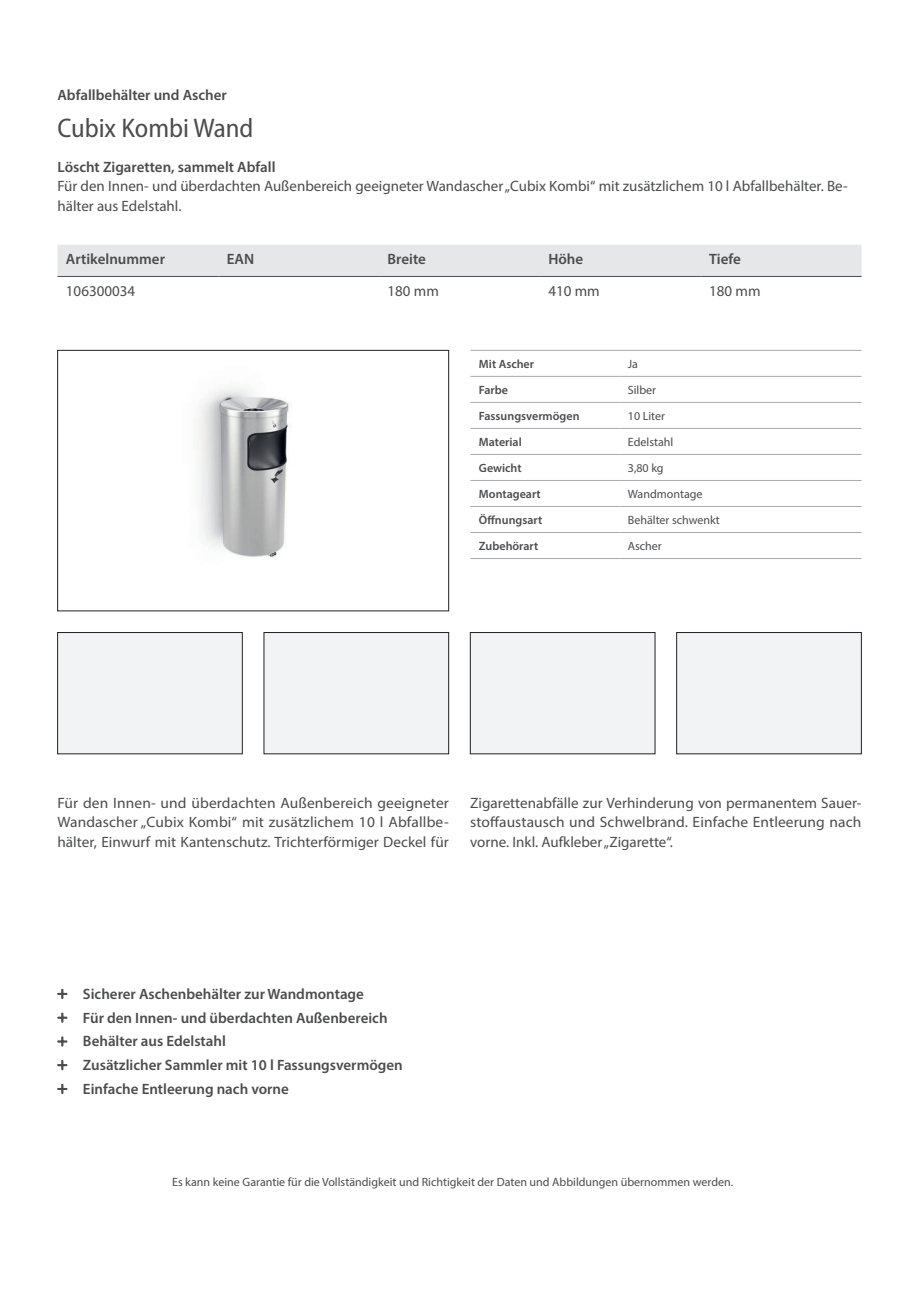
<style>
.page{position:relative;width:919px;height:1289px;background:#fff}
.page>*{position:absolute;margin:0;border:0;box-sizing:border-box;transform-origin:0 0}
.t1{font:semi-condensed 27px "Myriad Pro";color:#4b4c4d}
.t2{font:15px/19.5px "Myriad Pro";color:#4b4c4d;text-align:justify}
.t3{font:600 15px "Myriad Pro";color:#4b4c4d}
.t4{font:12px "Myriad Pro";color:#4b4c4d}
.t5{font:600 12px "Myriad Pro";color:#4b4c4d}
</style>
<div class="page">
<hr style="left:470px;top:350px;width:149px;height:1px;background:#a8a9ad">
<hr style="left:619px;top:350px;width:242px;height:1px;background:#a8a9ad">
<hr style="left:470px;top:376px;width:149px;height:1px;background:#a8a9ad">
<hr style="left:619px;top:376px;width:242px;height:1px;background:#a8a9ad">
<hr style="left:470px;top:402px;width:149px;height:1px;background:#a8a9ad">
<hr style="left:619px;top:402px;width:242px;height:1px;background:#a8a9ad">
<hr style="left:470px;top:428px;width:149px;height:1px;background:#a8a9ad">
<hr style="left:619px;top:428px;width:242px;height:1px;background:#a8a9ad">
<hr style="left:470px;top:454px;width:149px;height:1px;background:#a8a9ad">
<hr style="left:619px;top:454px;width:242px;height:1px;background:#a8a9ad">
<hr style="left:470px;top:480px;width:149px;height:1px;background:#a8a9ad">
<hr style="left:619px;top:480px;width:242px;height:1px;background:#a8a9ad">
<hr style="left:470px;top:506px;width:149px;height:1px;background:#a8a9ad">
<hr style="left:619px;top:506px;width:242px;height:1px;background:#a8a9ad">
<hr style="left:470px;top:532px;width:149px;height:1px;background:#a8a9ad">
<hr style="left:619px;top:532px;width:242px;height:1px;background:#a8a9ad">
<hr style="left:470px;top:558px;width:149px;height:1px;background:#a8a9ad">
<hr style="left:619px;top:558px;width:242px;height:1px;background:#a8a9ad">
<img style="left:199px;top:387px;width:92px;height:171px">
<div style="left:57px;top:350px;width:392px;height:261px;border:1px solid #231f20"></div>
<div style="left:58px;top:632px;width:184px;height:121px;background:#f2f3f4"></div>
<div style="left:57px;top:632px;width:185px;height:122px;border:1px solid #231f20"></div>
<div style="left:264px;top:632px;width:184px;height:121px;background:#f2f3f4"></div>
<div style="left:264px;top:632px;width:185px;height:122px;border:1px solid #231f20"></div>
<div style="left:676px;top:632px;width:185px;height:121px;background:#f2f3f4"></div>
<div style="left:676px;top:632px;width:185px;height:122px;border:1px solid #231f20"></div>
<div style="left:470px;top:632px;width:185px;height:121px;background:#f2f3f4"></div>
<div style="left:470px;top:632px;width:185px;height:122px;border:1px solid #231f20"></div>
<div style="left:57px;top:245px;width:804px;height:31px;background:#e6e7e9"></div>
<hr style="left:57px;top:276px;width:161px;height:1px;background:#4b4c4d">
<hr style="left:218px;top:276px;width:161px;height:1px;background:#4b4c4d">
<hr style="left:379px;top:276px;width:161px;height:1px;background:#4b4c4d">
<hr style="left:540px;top:276px;width:160px;height:1px;background:#4b4c4d">
<hr style="left:700px;top:276px;width:161px;height:1px;background:#4b4c4d">
<p class="t3" style="left:57px;top:85px;width:171px">Abfallbehälter und Ascher</p>
<p class="t1" style="left:57px;top:111px;width:197px">Cubix Kombi Wand</p>
<p class="t3" style="left:57px;top:157px;width:220px">Löscht Zigaretten, sammelt Abfall</p>
<p class="t2" style="left:57px;top:176px;width:791px">Für den Innen- und überdachten Außenbereich geeigneter Wandascher „Cubix Kombi“ mit zusätzlichem 10 l Abfallbehälter. Be&shy;hälter aus Edelstahl.</p>
<p class="t3" style="left:66px;top:250px;width:101px">Artikelnummer</p>
<p class="t3" style="left:227px;top:250px;width:29px">EAN</p>
<p class="t3" style="left:387px;top:250px;width:40px">Breite</p>
<p class="t3" style="left:548px;top:250px;width:36px">Höhe</p>
<p class="t3" style="left:709px;top:250px;width:33px">Tiefe</p>
<p class="t2" style="left:66px;top:281px;width:71px">106300034</p>
<p class="t2" style="left:387px;top:281px;width:53px">180 mm</p>
<p class="t2" style="left:548px;top:281px;width:53px">410 mm</p>
<p class="t2" style="left:709px;top:281px;width:53px">180 mm</p>
<p class="t5" style="left:479px;top:356px;width:57px">Mit Ascher</p>
<p class="t4" style="left:627px;top:356px;width:12px">Ja</p>
<p class="t5" style="left:479px;top:382px;width:31px">Farbe</p>
<p class="t4" style="left:627px;top:382px;width:30px">Silber</p>
<p class="t5" style="left:479px;top:408px;width:102px">Fassungsvermögen</p>
<p class="t4" style="left:627px;top:408px;width:39px">10 Liter</p>
<p class="t5" style="left:479px;top:434px;width:44px">Material</p>
<p class="t4" style="left:627px;top:434px;width:47px">Edelstahl</p>
<p class="t5" style="left:479px;top:460px;width:44px">Gewicht</p>
<p class="t4" style="left:627px;top:460px;width:37px">3,80 kg</p>
<p class="t5" style="left:479px;top:486px;width:63px">Montageart</p>
<p class="t4" style="left:627px;top:486px;width:76px">Wandmontage</p>
<p class="t5" style="left:479px;top:512px;width:65px">Öffnungsart</p>
<p class="t4" style="left:627px;top:512px;width:93px">Behälter schwenkt</p>
<p class="t5" style="left:479px;top:538px;width:61px">Zubehörart</p>
<p class="t4" style="left:627px;top:538px;width:35px">Ascher</p>
<p class="t2" style="left:57px;top:792px;width:393px">Für den Innen- und überdachten Außenbereich geeigneter Wandascher „Cubix Kombi“ mit zusätzlichem 10 l Abfallbe&shy;hälter, Einwurf mit Kantenschutz. Trichterförmiger Deckel für</p>
<p class="t2" style="left:470px;top:792px;width:393px">Zigarettenabfälle zur Verhinderung von permanentem Sauer&shy;stoffaustausch und Schwelbrand. Einfache Entleerung nach vorne. Inkl. Aufkleber „Zigarette“.</p>
<p class="t3" style="left:83px;top:984px;width:282px">Sicherer Aschenbehälter zur Wandmontage</p>
<p class="t3" style="left:83px;top:1008px;width:306px">Für den Innen- und überdachten Außenbereich</p>
<p class="t3" style="left:83px;top:1031px;width:144px">Behälter aus Edelstahl</p>
<p class="t3" style="left:83px;top:1055px;width:321px">Zusätzlicher Sammler mit 10 l Fassungsvermögen</p>
<p class="t3" style="left:83px;top:1079px;width:207px">Einfache Entleerung nach vorne</p>
<p class="t4" style="left:172px;top:1174px;width:562px">Es kann keine Garantie für die Vollständigkeit und Richtigkeit der Daten und Abbildungen übernommen werden.</p>
</div>
